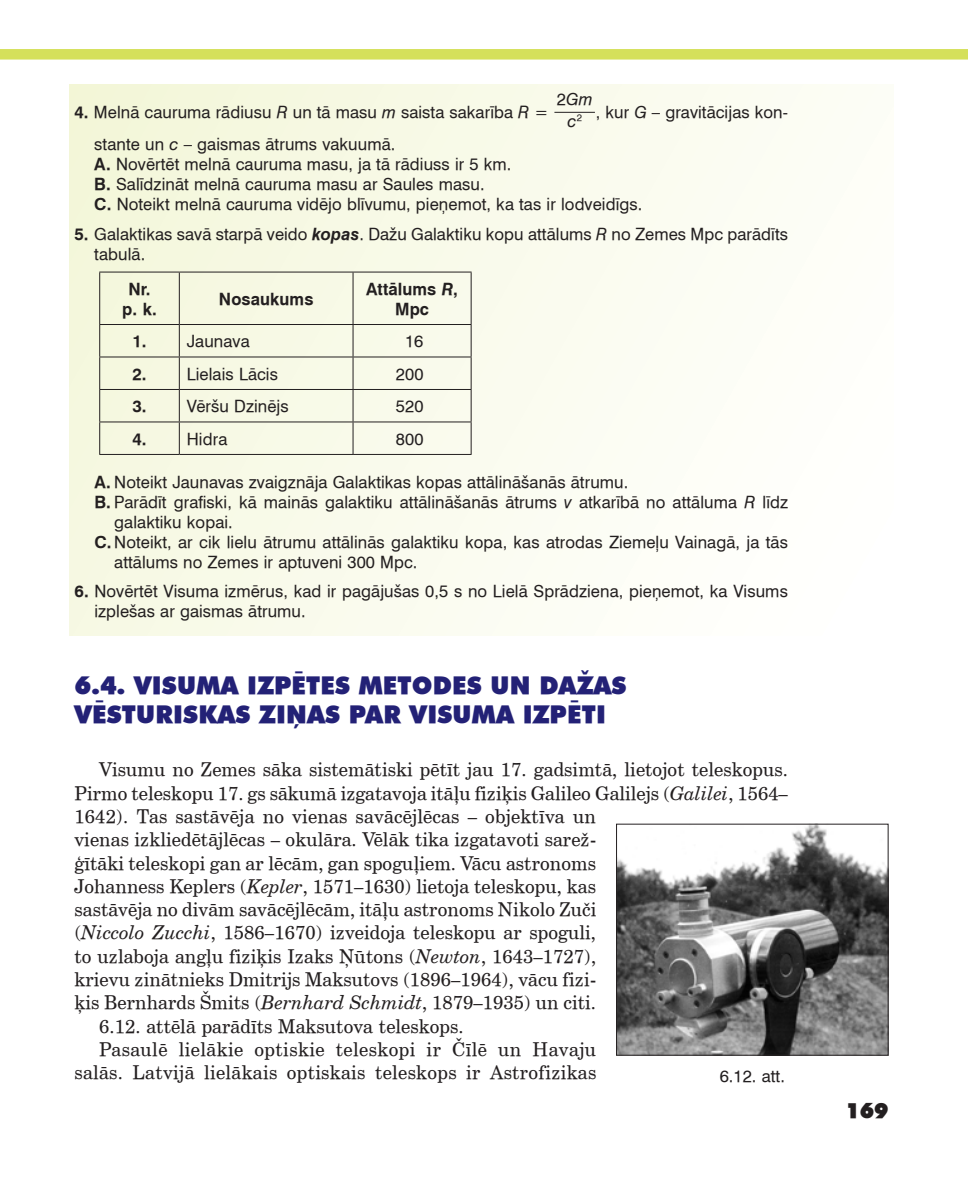
<style>
.page{position:relative;width:968px;height:1191px;background:#fff}
.page>*{position:absolute;margin:0;border:0;box-sizing:border-box;transform-origin:0 0}
.t1{font:900 24.5px/29.4px "Futura TL";letter-spacing:.005em;color:#232176}
.t2{font:900 21px "Futura TL";color:#231f20}
.t3{font:18.72px "Century Schoolbook TL";letter-spacing:.005em;color:#231f20}
.t4{font:18.72px "Century Schoolbook TL";letter-spacing:.025em;color:#231f20}
.t5{font:16.62px/19.9px "Swiss 721 TL";letter-spacing:.005em;color:#231f20}
.t6{font:700 16.62px/19.9px "Swiss 721 TL";letter-spacing:.005em;color:#231f20;text-align:center}
.s1{font-style:italic}
.s2{font-weight:700}
.s3{font-weight:700;font-style:italic}
.s4{font-style:italic;font-size:16.8px}
.s5{font-family:"Century Schoolbook TL";font-size:16.8px}
</style>
<div class="page">
<div style="left:0;top:49px;width:967px;height:11px;background:#d5e05b"></div>
<div style="left:69px;top:84px;width:824px;height:551px;background:linear-gradient(to right,#f4f6dd,#fffffc)"></div>
<hr style="left:554px;top:112px;width:41px;height:1px;background:#231f20">
<hr style="left:99px;top:272px;width:80px;height:1px;background:#231f20">
<hr style="left:99px;top:272px;width:1px;height:52px;background:#231f20">
<hr style="left:179px;top:272px;width:174px;height:1px;background:#231f20">
<hr style="left:179px;top:272px;width:1px;height:52px;background:#231f20">
<hr style="left:353px;top:272px;width:118px;height:1px;background:#231f20">
<hr style="left:352px;top:272px;width:1px;height:52px;background:#231f20">
<hr style="left:470px;top:272px;width:1px;height:52px;background:#231f20">
<hr style="left:99px;top:324px;width:80px;height:1px;background:#231f20">
<hr style="left:99px;top:325px;width:1px;height:31px;background:#231f20">
<hr style="left:179px;top:324px;width:174px;height:1px;background:#231f20">
<hr style="left:179px;top:325px;width:1px;height:31px;background:#231f20">
<hr style="left:353px;top:324px;width:118px;height:1px;background:#231f20">
<hr style="left:352px;top:325px;width:1px;height:31px;background:#231f20">
<hr style="left:470px;top:325px;width:1px;height:31px;background:#231f20">
<hr style="left:99px;top:356px;width:80px;height:1px;background:#231f20">
<hr style="left:99px;top:357px;width:1px;height:32px;background:#231f20">
<hr style="left:179px;top:356px;width:174px;height:1px;background:#231f20">
<hr style="left:179px;top:357px;width:1px;height:32px;background:#231f20">
<hr style="left:353px;top:356px;width:118px;height:1px;background:#231f20">
<hr style="left:352px;top:357px;width:1px;height:32px;background:#231f20">
<hr style="left:470px;top:357px;width:1px;height:32px;background:#231f20">
<hr style="left:99px;top:389px;width:80px;height:1px;background:#231f20">
<hr style="left:99px;top:390px;width:1px;height:31px;background:#231f20">
<hr style="left:179px;top:389px;width:174px;height:1px;background:#231f20">
<hr style="left:179px;top:390px;width:1px;height:31px;background:#231f20">
<hr style="left:353px;top:389px;width:118px;height:1px;background:#231f20">
<hr style="left:352px;top:390px;width:1px;height:31px;background:#231f20">
<hr style="left:470px;top:390px;width:1px;height:31px;background:#231f20">
<hr style="left:99px;top:421px;width:80px;height:1px;background:#231f20">
<hr style="left:99px;top:422px;width:1px;height:32px;background:#231f20">
<hr style="left:179px;top:421px;width:174px;height:1px;background:#231f20">
<hr style="left:179px;top:422px;width:1px;height:32px;background:#231f20">
<hr style="left:353px;top:421px;width:118px;height:1px;background:#231f20">
<hr style="left:352px;top:422px;width:1px;height:32px;background:#231f20">
<hr style="left:470px;top:422px;width:1px;height:32px;background:#231f20">
<hr style="left:99px;top:454px;width:80px;height:1px;background:#231f20">
<hr style="left:179px;top:454px;width:174px;height:1px;background:#231f20">
<hr style="left:353px;top:454px;width:118px;height:1px;background:#231f20">
<img style="left:618px;top:825px;width:268px;height:228px">
<div style="left:616px;top:823px;width:272px;height:232px;border:1px solid #231f20"></div>
<p class="t5" style="left:567px;top:92px;width:222px;line-height:13.3px;text-indent:-10px">2<span class="s1">Gm<br>c</span><sub>2</sub> , kur <span class="s1">G</span> – gravitācijas kon-</p>
<p class="t5" style="left:94px;top:134px;width:549px">stante un <span class="s1">c</span> – gaismas ātrums vakuumā.<br><span class="s2">A.</span> Novērtēt melnā cauruma masu, ja tā rādiuss ir 5 km.<br><span class="s2">B.</span> Salīdzināt melnā cauruma masu ar Saules masu.<br><span class="s2">C.</span> Noteikt melnā cauruma vidējo blīvumu, pieņemot, ka tas ir lodveidīgs.</p>
<p class="t5" style="left:94px;top:223px;width:695px;text-indent:-20px"><span class="s2">5.</span> Galaktikas savā starpā veido <span class="s3">kopas</span>. Dažu Galaktiku kopu attālums <span class="s1">R</span> no Zemes Mpc parādīts tabulā.</p>
<p class="t6" style="left:122px;top:279px;width:36px">Nr. p. k.</p>
<p class="t6" style="left:219px;top:289px;width:96px">Nosaukums</p>
<p class="t6" style="left:366px;top:279px;width:93px">Attālums <span class="s1">R</span>,<br>Mpc</p>
<p class="t6" style="left:132px;top:331px;width:16px">1.</p>
<p class="t5" style="left:187px;top:331px;width:64px">Jaunava</p>
<p class="t5" style="left:405px;top:331px;width:20px">16</p>
<p class="t6" style="left:132px;top:364px;width:16px">2.</p>
<p class="t5" style="left:187px;top:363px;width:93px">Lielais Lācis</p>
<p class="t5" style="left:396px;top:363px;width:29px">200</p>
<p class="t6" style="left:132px;top:396px;width:16px">3.</p>
<p class="t5" style="left:187px;top:396px;width:103px">Vēršu Dzinējs</p>
<p class="t5" style="left:396px;top:396px;width:29px">520</p>
<p class="t6" style="left:132px;top:429px;width:16px">4.</p>
<p class="t5" style="left:187px;top:428px;width:42px">Hidra</p>
<p class="t5" style="left:396px;top:428px;width:29px">800</p>
<p class="t5" style="left:94px;top:471px;width:535px"><span class="s2">A.</span> Noteikt Jaunavas zvaigznāja Galaktikas kopas attālināšanās ātrumu.</p>
<p class="t5" style="left:94px;top:491px;width:695px"><span class="s2">B.</span> Parādīt grafiski, kā mainās galaktiku attālināšanās ātrums <span class="s1">v</span> atkarībā no attāluma <span class="s1">R</span> līdz</p>
<p class="t5" style="left:114px;top:511px;width:120px">galaktiku kopai.</p>
<p class="t5" style="left:94px;top:531px;width:695px"><span class="s2">C.</span> Noteikt, ar cik lielu ātrumu attālinās galaktiku kopa, kas atrodas Ziemeļu Vainagā, ja tās</p>
<p class="t5" style="left:114px;top:551px;width:305px">attālums no Zemes ir aptuveni 300 Mpc.</p>
<p class="t5" style="left:94px;top:581px;width:695px;text-indent:-20px"><span class="s2">6.</span> Novērtēt Visuma izmērus, kad ir pagājušas 0,5 s no Lielā Sprādziena, pieņemot, ka Visums izplešas ar gaismas ātrumu.</p>
<p class="t5" style="left:74px;top:102px;width:475px"><span class="s2">4.</span> Melnā cauruma rādiusu <span class="s1">R</span> un tā masu <span class="s1">m</span> saista sakarība <span class="s4">R</span> <span class="s5">=</span></p>
<h1 class="t1" style="left:74px;top:670px;width:553px">6.4. VISUMA IZPĒTES METODES UN DAŽAS<br>VĒSTURISKAS ZIŅAS PAR VISUMA IZPĒTI</h1>
<p class="t3" style="left:99px;top:758px;width:690px">Visumu no Zemes sāka sistemātiski pētīt jau 17. gadsimtā, lietojot teleskopus.</p>
<p class="t3" style="left:74px;top:781px;width:715px">Pirmo teleskopu 17. gs sākumā izgatavoja itāļu fiziķis Galileo Galilejs (<span class="s1">Galilei</span>, 1564–</p>
<p class="t3" style="left:74px;top:804px;width:523px">1642). Tas sastāvēja no vienas savācējlēcas – objektīva un</p>
<p class="t3" style="left:74px;top:827px;width:523px">vienas izkliedētājlēcas – okulāra. Vēlāk tika izgatavoti sarež-</p>
<p class="t3" style="left:74px;top:851px;width:523px">ģītāki teleskopi gan ar lēcām, gan spoguļiem. Vācu astronoms</p>
<p class="t3" style="left:74px;top:874px;width:523px">Johanness Keplers (<span class="s1">Kepler</span>, 1571–1630) lietoja teleskopu, kas</p>
<p class="t3" style="left:74px;top:897px;width:523px">sastāvēja no divām savācējlēcām, itāļu astronoms Nikolo Zuči</p>
<p class="t3" style="left:74px;top:920px;width:523px">(<span class="s1">Niccolo Zucchi</span>, 1586–1670) izveidoja teleskopu ar spoguli,</p>
<p class="t3" style="left:74px;top:944px;width:523px">to uzlaboja angļu fiziķis Izaks Ņūtons (<span class="s1">Newton</span>, 1643–1727),</p>
<p class="t3" style="left:74px;top:967px;width:523px">krievu zinātnieks Dmitrijs Maksutovs (1896–1964), vācu fizi-</p>
<p class="t3" style="left:74px;top:990px;width:523px">ķis Bernhards Šmits (<span class="s1">Bernhard Schmidt</span>, 1879–1935) un citi.</p>
<p class="t3" style="left:99px;top:1014px;width:366px">6.12. attēlā parādīts Maksutova teleskops.</p>
<p class="t4" style="left:99px;top:1037px;width:498px">Pasaulē lielākie optiskie teleskopi ir Čīlē un Havaju</p>
<p class="t3" style="left:74px;top:1060px;width:523px">salās. Latvijā lielākais optiskais teleskops ir Astrofizikas</p>
<p class="t5" style="left:719px;top:1065px;width:67px">6.12. att.</p>
<p class="t2" style="left:845px;top:1096px;width:45px">169</p>
</div>
